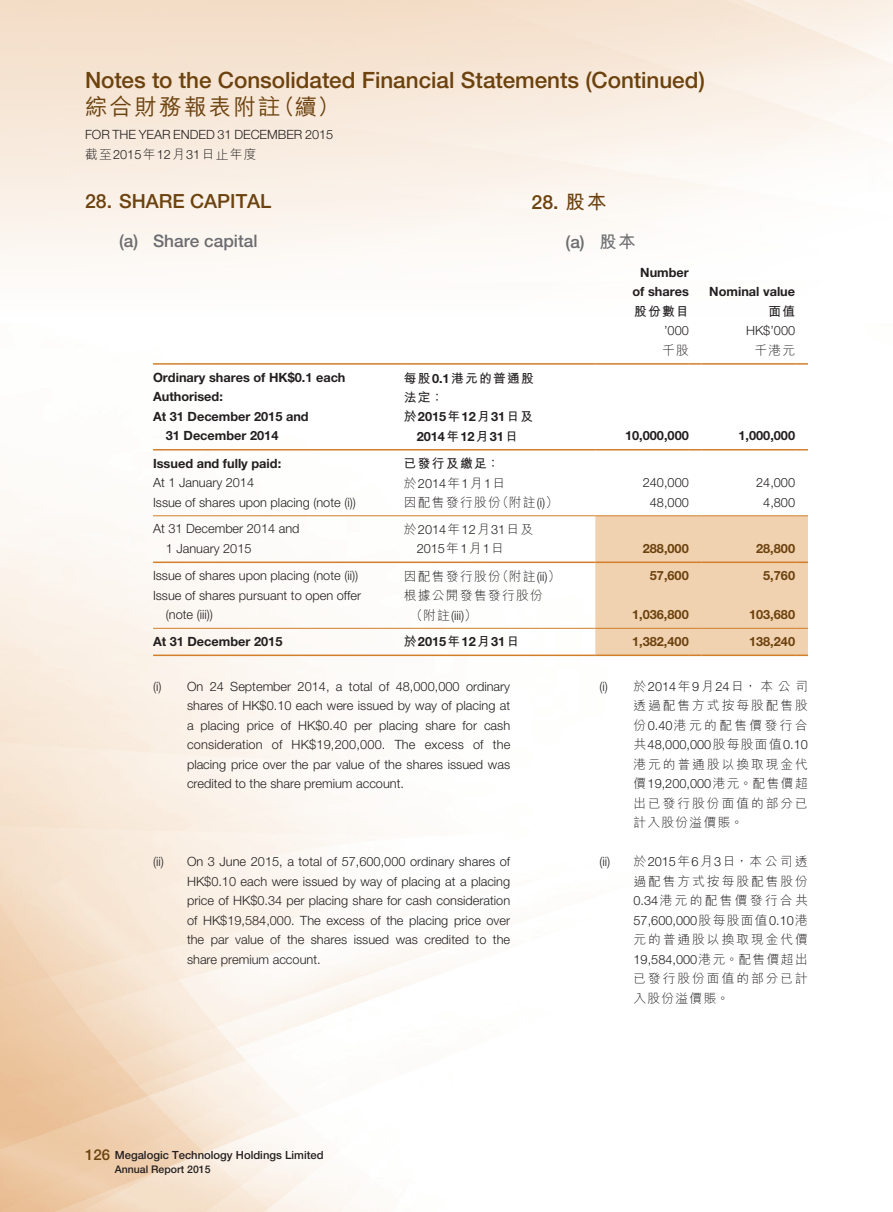
<style>
.page{position:relative;width:893px;height:1212px;background:#fff}
.page>*{position:absolute;margin:0;border:0;box-sizing:border-box;transform-origin:0 0}
.t1{font:500 22.5px "Helvetica Neue LT Std";color:#6c420e}
.t2{font:500 22.5px "M Hei HK";letter-spacing:.1em;color:#6c420e}
.t3{font:500 19.5px "Helvetica Neue LT Std";color:#6c420e}
.t4{font:500 17.25px "Helvetica Neue LT Std";color:#6c6d70}
.t5{font:500 15px "Helvetica Neue LT Std";color:#6c420e}
.t6{font:300 12.75px/19.5px "Helvetica Neue LT Std";color:#231f20}
.t7{font:700 12.75px/19.5px "Helvetica Neue LT Std";color:#231f20;text-align:right}
.t8{font:300 12.75px/19.5px "M Hei HK";letter-spacing:.15em;color:#231f20}
.t9{font:700 12.75px "Helvetica Neue LT Std";color:#6c420e}
.t10{font:300 12.75px "M Hei HK";letter-spacing:.1em;color:#231f20}
.t11{font:700 12.75px "M Hei HK";letter-spacing:.1em;color:#231f20}
.t12{font:500 11.25px "Helvetica Neue LT Std";color:#231f20}
.t13{font:500 10.5px "Helvetica Neue LT Std";color:#231f20}
.s1{font-family:"Helvetica Neue LT Std"}
.s2{font-family:"M Hei HK";font-weight:700}
.s3{font-family:"M Hei HK"}
</style>
<div class="page">
<hr style="left:153px;top:628px;width:251px;height:1px;background:#d37e2a">
<hr style="left:404px;top:628px;width:191px;height:1px;background:#d37e2a">
<hr style="left:153px;top:449px;width:251px;height:1px;background:#d37e2a">
<hr style="left:153px;top:561px;width:251px;height:2px;background:#d37e2a">
<hr style="left:404px;top:449px;width:191px;height:1px;background:#d37e2a">
<hr style="left:404px;top:561px;width:191px;height:2px;background:#d37e2a">
<hr style="left:595px;top:449px;width:94px;height:1px;background:#d37e2a">
<svg style="left:689px;top:449px;width:13px;height:1px"></svg>
<hr style="left:702px;top:449px;width:93px;height:1px;background:#d37e2a">
<svg style="left:795px;top:449px;width:13px;height:1px"></svg>
<hr style="left:153px;top:654px;width:251px;height:2px;background:#d37e2a">
<hr style="left:404px;top:654px;width:191px;height:2px;background:#d37e2a">
<hr style="left:153px;top:363px;width:251px;height:2px;background:#d37e2a">
<hr style="left:404px;top:363px;width:191px;height:2px;background:#d37e2a">
<hr style="left:595px;top:363px;width:94px;height:2px;background:#d37e2a">
<svg style="left:689px;top:363px;width:13px;height:2px"></svg>
<hr style="left:702px;top:363px;width:93px;height:2px;background:#d37e2a">
<svg style="left:795px;top:363px;width:13px;height:2px"></svg>
<hr style="left:153px;top:515px;width:251px;height:1px;background:#d37e2a">
<hr style="left:404px;top:515px;width:191px;height:1px;background:#d37e2a">
<div style="left:595px;top:515px;width:213px;height:141px;background:#f0d1b0"></div>
<h1 class="t1" style="left:85px;top:67px;width:621px">Notes to the Consolidated Financial Statements (Continued)</h1>
<h1 class="t2" style="left:85px;top:90px;width:256px">綜合財務報表附註（續）</h1>
<p class="t6" style="left:85px;top:125px;width:250px">FOR THE YEAR ENDED 31 DECEMBER 2015</p>
<p class="t8" style="left:85px;top:144px;width:173px">截至<span class="s1">2015</span>年<span class="s1">12</span>月<span class="s1">31</span>日止年度</p>
<h2 class="t3" style="left:85px;top:189px;width:188px">28. SHARE CAPITAL</h2>
<h3 class="t4" style="left:119px;top:230px;width:140px">(a) Share capital</h3>
<h2 class="t3" style="left:531px;top:190px;width:76px">28. <span class="s2">股本</span></h2>
<h3 class="t4" style="left:566px;top:231px;width:72px">(a) <span class="s2">股本</span></h3>
<p class="t7" style="left:632px;top:262px;width:58px">Number of shares</p>
<p class="t7" style="left:709px;top:281px;width:87px">Nominal value</p>
<p class="t11" style="left:634px;top:302px;width:56px">股份數目</p>
<p class="t11" style="left:768px;top:302px;width:28px">面值</p>
<p class="t6" style="left:664px;top:320px;width:26px">’000</p>
<p class="t6" style="left:746px;top:320px;width:51px">HK$’000</p>
<p class="t8" style="left:662px;top:340px;width:28px">千股</p>
<p class="t8" style="left:754px;top:340px;width:42px">千港元</p>
<p class="t7" style="left:153px;top:367px;width:194px">Ordinary shares of HK$0.1 each</p>
<p class="t11" style="left:404px;top:368px;width:131px">每股<span class="s1">0.1</span>港元的普通股</p>
<p class="t7" style="left:153px;top:387px;width:71px">Authorised:</p>
<p class="t11" style="left:404px;top:388px;width:41px">法定：</p>
<p class="t7" style="left:166px;top:406px;width:144px;text-align:left;text-indent:-13px">At 31 December 2015 and<br>31 December 2014</p>
<p class="t7" style="left:404px;top:407px;width:131px;text-align:center"><span class="s3">於</span>2015<span class="s3">年</span>12<span class="s3">月</span>31<span class="s3">日及<br></span>2014<span class="s3">年</span>12<span class="s3">月</span>31<span class="s3">日</span></p>
<p class="t7" style="left:625px;top:426px;width:65px">10,000,000</p>
<p class="t7" style="left:738px;top:426px;width:58px">1,000,000</p>
<p class="t7" style="left:153px;top:453px;width:130px">Issued and fully paid:</p>
<p class="t11" style="left:404px;top:454px;width:97px">已發行及繳足：</p>
<p class="t6" style="left:153px;top:473px;width:103px">At 1 January 2014</p>
<p class="t6" style="left:404px;top:473px;width:103px"><span class="s3">於</span>2014<span class="s3">年</span>1<span class="s3">月</span>1<span class="s3">日</span></p>
<p class="t6" style="left:643px;top:473px;width:48px">240,000</p>
<p class="t6" style="left:756px;top:473px;width:40px">24,000</p>
<p class="t6" style="left:153px;top:492px;width:204px">Issue of shares upon placing (note (i))</p>
<p class="t10" style="left:404px;top:496px;width:156px">因配售發行股份（附註<span class="s1">(i)</span>）</p>
<p class="t6" style="left:650px;top:492px;width:40px">48,000</p>
<p class="t6" style="left:763px;top:492px;width:33px">4,800</p>
<p class="t6" style="left:166px;top:519px;width:135px;text-indent:-13px">At 31 December 2014 and<br>1 January 2015</p>
<p class="t6" style="left:417px;top:519px;width:118px;text-indent:-13px"><span class="s3">於</span>2014<span class="s3">年</span>12<span class="s3">月</span>31<span class="s3">日及<br></span>2015<span class="s3">年</span>1<span class="s3">月</span>1<span class="s3">日</span></p>
<p class="t9" style="left:643px;top:540px;width:48px">288,000</p>
<p class="t9" style="left:756px;top:540px;width:40px">28,800</p>
<p class="t6" style="left:153px;top:566px;width:207px">Issue of shares upon placing (note (ii))</p>
<p class="t10" style="left:404px;top:570px;width:158px">因配售發行股份（附註<span class="s1">(ii)</span>）</p>
<p class="t9" style="left:650px;top:568px;width:40px">57,600</p>
<p class="t9" style="left:763px;top:568px;width:33px">5,760</p>
<p class="t6" style="left:166px;top:585px;width:197px;text-indent:-13px">Issue of shares pursuant to open offer (note (iii))</p>
<p class="t10" style="left:404px;top:589px;width:140px">根據公開發售發行股份</p>
<p class="t6" style="left:410px;top:605px;width:68px"><span class="s3">（附註</span>(iii)<span class="s3">）</span></p>
<p class="t9" style="left:632px;top:607px;width:58px">1,036,800</p>
<p class="t9" style="left:749px;top:607px;width:48px">103,680</p>
<p class="t7" style="left:153px;top:631px;width:131px">At 31 December 2015</p>
<p class="t7" style="left:404px;top:632px;width:117px"><span class="s3">於</span>2015<span class="s3">年</span>12<span class="s3">月</span>31<span class="s3">日</span></p>
<p class="t9" style="left:632px;top:633px;width:58px">1,382,400</p>
<p class="t9" style="left:749px;top:633px;width:48px">138,240</p>
<p class="t6" style="left:187px;top:676px;width:325px;text-align:justify;text-indent:-34px">(i) On 24 September 2014, a total of 48,000,000 ordinary shares of HK$0.10 each were issued by way of placing at a placing price of HK$0.40 per placing share for cash consideration of HK$19,200,000. The excess of the placing price over the par value of the shares issued was credited to the share premium account.</p>
<p class="t6" style="left:599px;top:676px;width:210px">(i) <span class="s3">於</span>2014<span class="s3">年</span>9<span class="s3">月</span>24<span class="s3">日，本公司</span></p>
<p class="t8" style="left:633px;top:696px;width:176px">透過配售方式按每股配售股份<span class="s1">0.40</span>港元的配售價發行合</p>
<p class="t6" style="left:633px;top:735px;width:176px"><span class="s3">共</span>48,000,000<span class="s3">股每股面值</span>0.10</p>
<p class="t8" style="left:633px;top:754px;width:176px">港元的普通股以換取現金代</p>
<p class="t6" style="left:633px;top:774px;width:176px"><span class="s3">價</span>19,200,000<span class="s3">港元。配售價超</span></p>
<p class="t8" style="left:633px;top:793px;width:176px">出已發行股份面值的部分已計入股份溢價賬。</p>
<p class="t6" style="left:599px;top:852px;width:12px">(ii)</p>
<p class="t8" style="left:633px;top:852px;width:176px;text-align:justify">於<span class="s1">2015</span>年<span class="s1">6</span>月<span class="s1">3</span>日，本公司透過配售方式按每股配售股份<span class="s1">0.34</span>港元的配售價發行合共</p>
<p class="t6" style="left:633px;top:910px;width:176px">57,600,000<span class="s3">股每股面值</span>0.10<span class="s3">港</span></p>
<p class="t8" style="left:633px;top:930px;width:176px">元的普通股以換取現金代價</p>
<p class="t6" style="left:633px;top:949px;width:176px">19,584,000<span class="s3">港元。配售價超出</span></p>
<p class="t8" style="left:633px;top:969px;width:176px">已發行股份面值的部分已計入股份溢價賬。</p>
<p class="t6" style="left:187px;top:851px;width:325px;text-align:justify;text-indent:-34px">(ii) On 3 June 2015, a total of 57,600,000 ordinary shares of HK$0.10 each were issued by way of placing at a placing price of HK$0.34 per placing share for cash consideration of HK$19,584,000. The excess of the placing price over the par value of the shares issued was credited to the share premium account.</p>
<p class="t5" style="left:85px;top:1146px;width:27px">126</p>
<p class="t12" style="left:115px;top:1148px;width:210px">Megalogic Technology Holdings Limited</p>
<p class="t13" style="left:115px;top:1163px;width:97px">Annual Report 2015</p>
</div>
